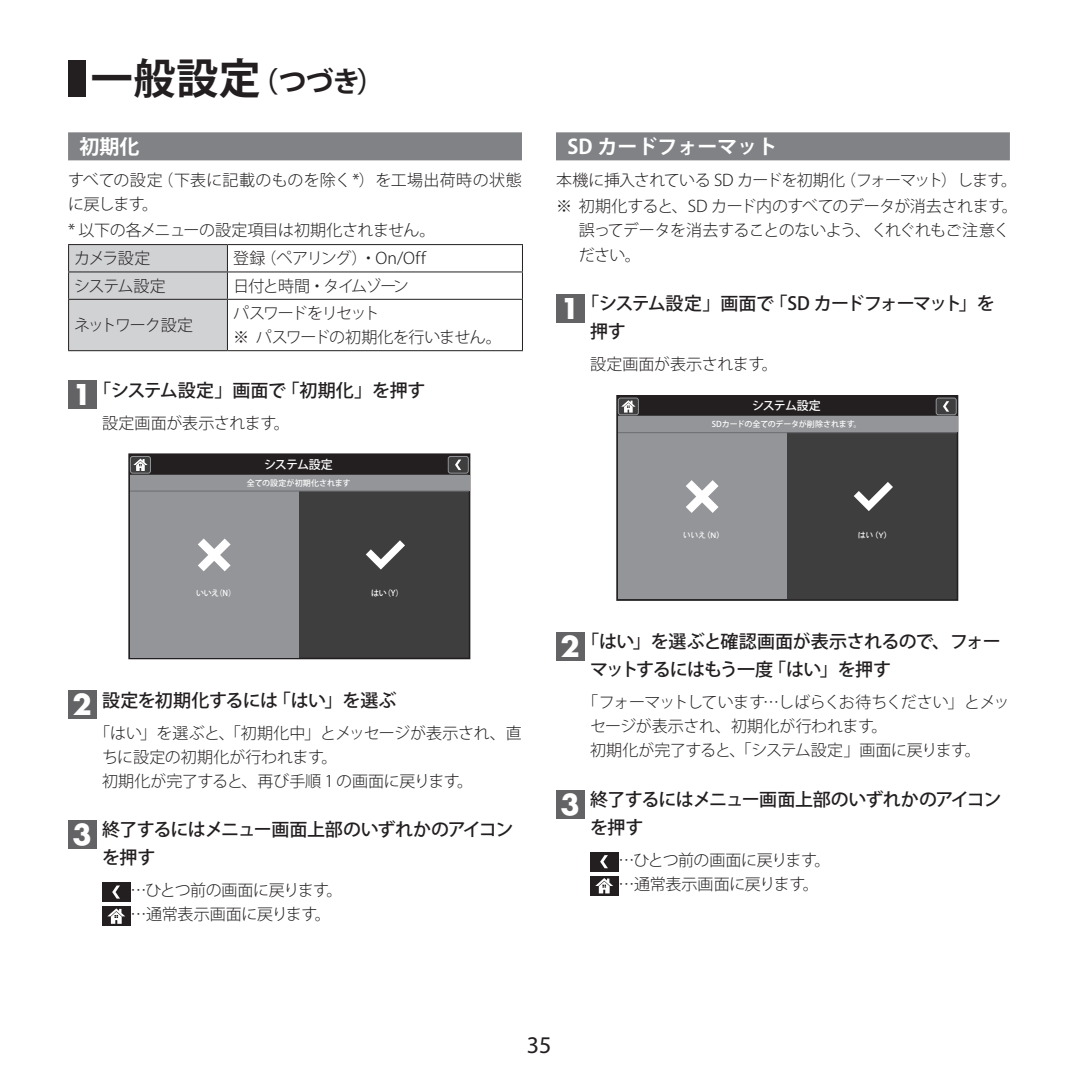
<style>
.page{position:relative;width:1078px;height:1078px;background:#fff}
.page>*{position:absolute;margin:0;border:0;box-sizing:border-box;transform-origin:0 0}
.t1{font:700 28px "Koz Go Std";color:#231f20}
.t2{font:24px "Myriad Pro";color:#231f20}
.t3{font:700 20px "Koz Go Std";color:#fff}
.t4{font:500 18px/28px "Koz Go Std";letter-spacing:-.035em;color:#231f20}
.t5{font:500 18px/28px "Koz Go Std";letter-spacing:-.065em;color:#231f20}
.t6{font:500 18px "Koz Go Std";letter-spacing:-.015em;color:#231f20}
.t7{font:300 16px/24px "Koz Go Std";letter-spacing:-.025em;color:#231f20}
.t8{font:300 16px/24px "Koz Go Std";letter-spacing:.01em;color:#231f20}
.t9{font:300 16px/24px "Koz Go Std";letter-spacing:-.045em;color:#231f20}
.t10{font:300 16px/24px "Koz Go Std";letter-spacing:-.065em;color:#231f20}
.t11{font:300 16px "Koz Go Std";letter-spacing:-.095em;color:#231f20}
.t12{font:300 16px "Koz Go Std";letter-spacing:-.07em;color:#231f20}
.t13{font:500 12px "Koz Go Std";letter-spacing:-.06em;color:#fff}
.t14{font:500 8px "Koz Go Std";letter-spacing:-.02em;color:#fff}
.t15{font:8px "Heisei Kaku Go Std W5";color:#fff}
.s1{font-size:42px}
.s2{font-family:"Futura";font-weight:700;font-size:28px;color:#fff}
</style>
<div class="page">
<div style="left:68px;top:60px;width:17px;height:36px;background:#231f20"></div>
<div style="left:68px;top:132px;width:454px;height:28px;background:#808285"></div>
<hr style="left:227px;top:244px;width:296px;height:1px;background:#231f20">
<hr style="left:227px;top:271px;width:296px;height:1px;background:#231f20">
<div style="left:68px;top:244px;width:160px;height:106px;background:#d1d2d4"></div>
<svg style="left:522px;top:245px;width:1px;height:54px"></svg>
<hr style="left:68px;top:299px;width:159px;height:1px;background:#231f20">
<hr style="left:68px;top:300px;width:1px;height:50px;background:#231f20">
<hr style="left:227px;top:299px;width:296px;height:1px;background:#231f20">
<hr style="left:227px;top:300px;width:1px;height:50px;background:#231f20">
<hr style="left:522px;top:300px;width:1px;height:50px;background:#231f20">
<hr style="left:68px;top:350px;width:159px;height:1px;background:#231f20">
<hr style="left:227px;top:350px;width:296px;height:1px;background:#231f20">
<div style="left:68px;top:380px;width:28px;height:29px;background:#636366"></div>
<div style="left:68px;top:690px;width:28px;height:28px;background:#636366"></div>
<div style="left:68px;top:820px;width:28px;height:28px;background:#636366"></div>
<div style="left:102px;top:882px;width:28px;height:19px;background:#231f20"></div>
<svg style="left:112px;top:885px;width:8px;height:13px"></svg>
<div style="left:102px;top:906px;width:28px;height:19px;background:#231f20"></div>
<svg style="left:107px;top:908px;width:18px;height:15px"></svg>
<div style="left:129px;top:454px;width:340px;height:204px;background:#3e3e3f"></div>
<div style="left:128px;top:453px;width:342px;height:206px;border:2px solid #231f20"></div>
<div style="left:129px;top:453px;width:340px;height:20px;background:#231f20"></div>
<div style="left:130px;top:456px;width:20px;height:17px;background:#3e3e3f;border-radius:2px"></div>
<div style="left:130px;top:456px;width:21px;height:17px;border:1px solid #939598;border-radius:2px"></div>
<div style="left:448px;top:456px;width:20px;height:17px;background:#3e3e3f;border-radius:2px"></div>
<div style="left:448px;top:456px;width:20px;height:17px;border:1px solid #939598;border-radius:2px"></div>
<svg style="left:455px;top:459px;width:6px;height:11px"></svg>
<svg style="left:133px;top:458px;width:15px;height:13px"></svg>
<div style="left:130px;top:487px;width:169px;height:170px;background:#939598"></div>
<div style="left:130px;top:475px;width:339px;height:15px;background:#939598"></div>
<hr style="left:130px;top:490px;width:339px;height:1px;background:#6c6d70">
<svg style="left:366px;top:540px;width:39px;height:29px"></svg>
<svg style="left:198px;top:538px;width:32px;height:33px"></svg>
<div style="left:556px;top:132px;width:453px;height:28px;background:#808285"></div>
<div style="left:556px;top:294px;width:28px;height:28px;background:#636366"></div>
<div style="left:556px;top:632px;width:28px;height:28px;background:#636366"></div>
<div style="left:556px;top:789px;width:28px;height:29px;background:#636366"></div>
<div style="left:590px;top:851px;width:28px;height:20px;background:#231f20"></div>
<svg style="left:600px;top:855px;width:7px;height:13px"></svg>
<div style="left:590px;top:875px;width:28px;height:20px;background:#231f20"></div>
<svg style="left:595px;top:878px;width:18px;height:15px"></svg>
<div style="left:617px;top:396px;width:340px;height:204px;background:#3e3e3f"></div>
<div style="left:616px;top:395px;width:342px;height:205px;border:2px solid #231f20"></div>
<div style="left:617px;top:395px;width:340px;height:20px;background:#231f20"></div>
<svg style="left:618px;top:398px;width:20px;height:16px"></svg>
<div style="left:618px;top:398px;width:20px;height:17px;border:1px solid #939598;border-radius:2px"></div>
<div style="left:935px;top:398px;width:21px;height:16px;background:#3e3e3f;border-radius:2px"></div>
<div style="left:935px;top:398px;width:21px;height:17px;border:1px solid #939598;border-radius:2px"></div>
<svg style="left:943px;top:401px;width:5px;height:10px"></svg>
<svg style="left:621px;top:400px;width:14px;height:12px"></svg>
<div style="left:617px;top:428px;width:169px;height:170px;background:#939598"></div>
<div style="left:618px;top:416px;width:338px;height:16px;background:#939598"></div>
<hr style="left:618px;top:432px;width:338px;height:1px;background:#6c6d70">
<svg style="left:854px;top:482px;width:38px;height:29px"></svg>
<svg style="left:686px;top:480px;width:32px;height:33px"></svg>
<h1 class="t1" style="left:91px;top:64px;width:295px"><span class="s1">一般設定</span>（つづき）</h1>
<p class="t3" style="left:79px;top:133px;width:61px">初期化</p>
<p class="t8" style="left:68px;top:168px;width:455px">すべての設定（下表に記載のものを除く*）を工場出荷時の状態に戻します。</p>
<p class="t7" style="left:74px;top:217px;width:363px;line-height:27.8px;text-indent:-6px">* 以下の各メニューの設定項目は初期化されません。カメラ設定</p>
<p class="t7" style="left:233px;top:247px;width:194px">登録（ペアリング）・On/Off</p>
<p class="t7" style="left:74px;top:274px;width:93px">システム設定</p>
<p class="t11" style="left:233px;top:275px;width:177px">日付と時間・タイムゾーン</p>
<p class="t12" style="left:74px;top:315px;width:120px">ネットワーク設定</p>
<p class="t10" style="left:233px;top:301px;width:270px">パスワードをリセット<br>※ パスワードの初期化を行いません。</p>
<p class="t6" style="left:73px;top:378px;width:354px"><span class="s2">1</span>「システム設定」画面で「初期化」を押す</p>
<p class="t7" style="left:102px;top:411px;width:189px">設定画面が表示されます。</p>
<p class="t13" style="left:264px;top:456px;width:70px">システム設定</p>
<p class="t14" style="left:247px;top:477px;width:105px">全ての設定が初期化されます</p>
<p class="t14" style="left:196px;top:588px;width:41px">いいえ（N）</p>
<p class="t14" style="left:371px;top:588px;width:34px">はい（Y）</p>
<p class="t4" style="left:73px;top:686px;width:325px"><span class="s2">2</span> 設定を初期化するには「はい」を選ぶ</p>
<p class="t7" style="left:102px;top:720px;width:421px;text-indent:-8px">「はい」を選ぶと、「初期化中」とメッセージが表示され、直ちに設定の初期化が行われます。<br>初期化が完了すると、再び手順 1 の画面に戻ります。</p>
<p class="t4" style="left:102px;top:816px;width:413px;text-indent:-29px"><span class="s2">3</span> 終了するにはメニュー画面上部のいずれかのアイコンを押す</p>
<p class="t7" style="left:130px;top:878px;width:214px">…ひとつ前の画面に戻ります。…通常表示画面に戻ります。</p>
<p class="t3" style="left:567px;top:133px;width:212px">SD カードフォーマット</p>
<p class="t7" style="left:556px;top:166px;width:463px;line-height:26.8px">本機に挿入されている SD カードを初期化（フォーマット）します。※ 初期化すると、SD カード内のすべてのデータが消去されます。</p>
<p class="t9" style="left:578px;top:219px;width:432px">誤ってデータを消去することのないよう、くれぐれもご注意ください。</p>
<p class="t5" style="left:590px;top:290px;width:406px;text-indent:-29px"><span class="s2">1</span>「システム設定」画面で「SD カードフォーマット」を押す</p>
<p class="t7" style="left:590px;top:352px;width:189px">設定画面が表示されます。</p>
<p class="t13" style="left:752px;top:398px;width:70px">システム設定</p>
<p class="t14" style="left:711px;top:419px;width:151px">SDカードの全てのデータが削除されます。</p>
<p class="t15" style="left:682px;top:530px;width:43px">いいえ（N）</p>
<p class="t15" style="left:857px;top:530px;width:35px">はい（Y）</p>
<p class="t4" style="left:590px;top:628px;width:412px;text-indent:-29px"><span class="s2">2</span>「はい」を選ぶと確認画面が表示されるので、フォーマットするにはもう一度「はい」を押す</p>
<p class="t7" style="left:590px;top:690px;width:421px;text-indent:-8px">「フォーマットしています…しばらくお待ちください」とメッセージが表示され、初期化が行われます。<br>初期化が完了すると、「システム設定」画面に戻ります。</p>
<p class="t4" style="left:590px;top:786px;width:413px;text-indent:-29px"><span class="s2">3</span> 終了するにはメニュー画面上部のいずれかのアイコンを押す</p>
<p class="t7" style="left:618px;top:848px;width:213px">…ひとつ前の画面に戻ります。…通常表示画面に戻ります。</p>
<h2 class="t2" style="left:526px;top:1029px;width:26px">35</h2>
</div>
